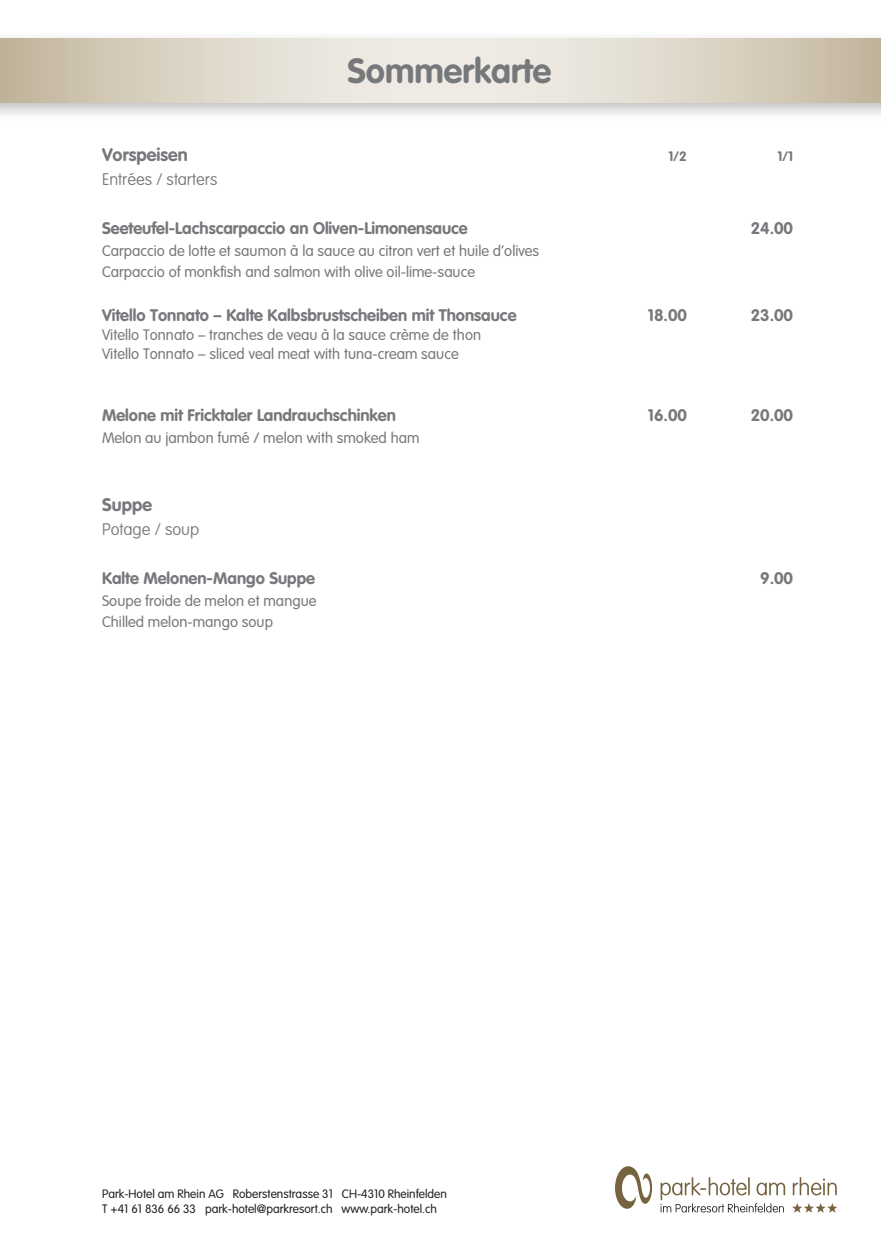
<style>
.page{position:relative;width:881px;height:1234px;background:#fff}
.page>*{position:absolute;margin:0;border:0;box-sizing:border-box;transform-origin:0 0}
.t1{font:700 34.5px "VAG Rounded LT Pro";color:#76787b}
.t2{font:700 18px "VAG Rounded LT Pro";letter-spacing:.005em;color:#76787b}
.t3{font:700 16.5px "VAG Rounded LT Pro";color:#76787b}
.t4{font:100 16.5px "VAG Rounded LT Pro";color:#76787b}
.t5{font:300 14.85px/20.9px "VAG Rounded LT Pro";color:#76787b}
.t6{font:700 13.5px "VAG Rounded LT Pro";color:#76787b}
.t7{font:300 12px/14.4px "VAG Rounded LT Pro";color:#231f20}
</style>
<div class="page">
<div style="left:0;top:30px;width:880px;height:93px;background:#231f20;opacity:.3"></div>
<svg style="left:0;top:38px;width:880px;height:64px;background:#ded6c9"></svg>
<svg style="left:660px;top:1177px;width:124px;height:35px"></svg>
<svg style="left:792px;top:1177px;width:44px;height:18px"></svg>
<svg style="left:615px;top:1166px;width:36px;height:43px"></svg>
<svg style="left:792px;top:1203px;width:45px;height:9px"></svg>
<h1 class="t1" style="left:347px;top:49px;width:205px">Sommerkarte</h1>
<p class="t2" style="left:102px;top:143px;width:87px">Vorspeisen</p>
<p class="t6" style="left:668px;top:148px;width:20px">1/2</p>
<p class="t6" style="left:777px;top:148px;width:17px">1/1</p>
<p class="t4" style="left:102px;top:170px;width:117px">Entrées / starters</p>
<p class="t3" style="left:102px;top:217px;width:367px">Seeteufel-Lachscarpaccio an Oliven-Limonensauce</p>
<p class="t3" style="left:750px;top:217px;width:44px">24.00</p>
<p class="t5" style="left:102px;top:241px;width:438px">Carpaccio de lotte et saumon à la sauce au citron vert et huile d’olives<br>Carpaccio of monkfish and salmon with olive oil-lime-sauce</p>
<p class="t3" style="left:102px;top:305px;width:416px">Vitello Tonnato – Kalte Kalbsbrustscheiben mit Thonsauce</p>
<p class="t3" style="left:647px;top:305px;width:40px">18.00</p>
<p class="t3" style="left:750px;top:305px;width:44px">23.00</p>
<p class="t5" style="left:102px;top:326px;width:380px;line-height:18.1px">Vitello Tonnato – tranches de veau à la sauce crème de thon<br>Vitello Tonnato – sliced veal meat with tuna-cream sauce</p>
<p class="t3" style="left:102px;top:405px;width:295px">Melone mit Fricktaler Landrauchschinken</p>
<p class="t3" style="left:647px;top:405px;width:40px">16.00</p>
<p class="t3" style="left:750px;top:405px;width:44px">20.00</p>
<p class="t5" style="left:102px;top:428px;width:319px">Melon au jambon fumé / melon with smoked ham</p>
<p class="t2" style="left:102px;top:493px;width:51px">Suppe</p>
<p class="t4" style="left:102px;top:520px;width:99px">Potage / soup</p>
<p class="t3" style="left:102px;top:567px;width:214px">Kalte Melonen-Mango Suppe</p>
<p class="t3" style="left:759px;top:567px;width:34px">9.00</p>
<p class="t5" style="left:102px;top:590px;width:216px">Soupe froide de melon et mangue<br>Chilled melon-mango soup</p>
<p class="t7" style="left:102px;top:1186px;width:346px">Park-Hotel am Rhein AG Roberstenstrasse 31 CH-4310 Rheinfelden<br>T +41 61 836 66 33 park-hotel@parkresort.ch www.park-hotel.ch</p>
</div>
